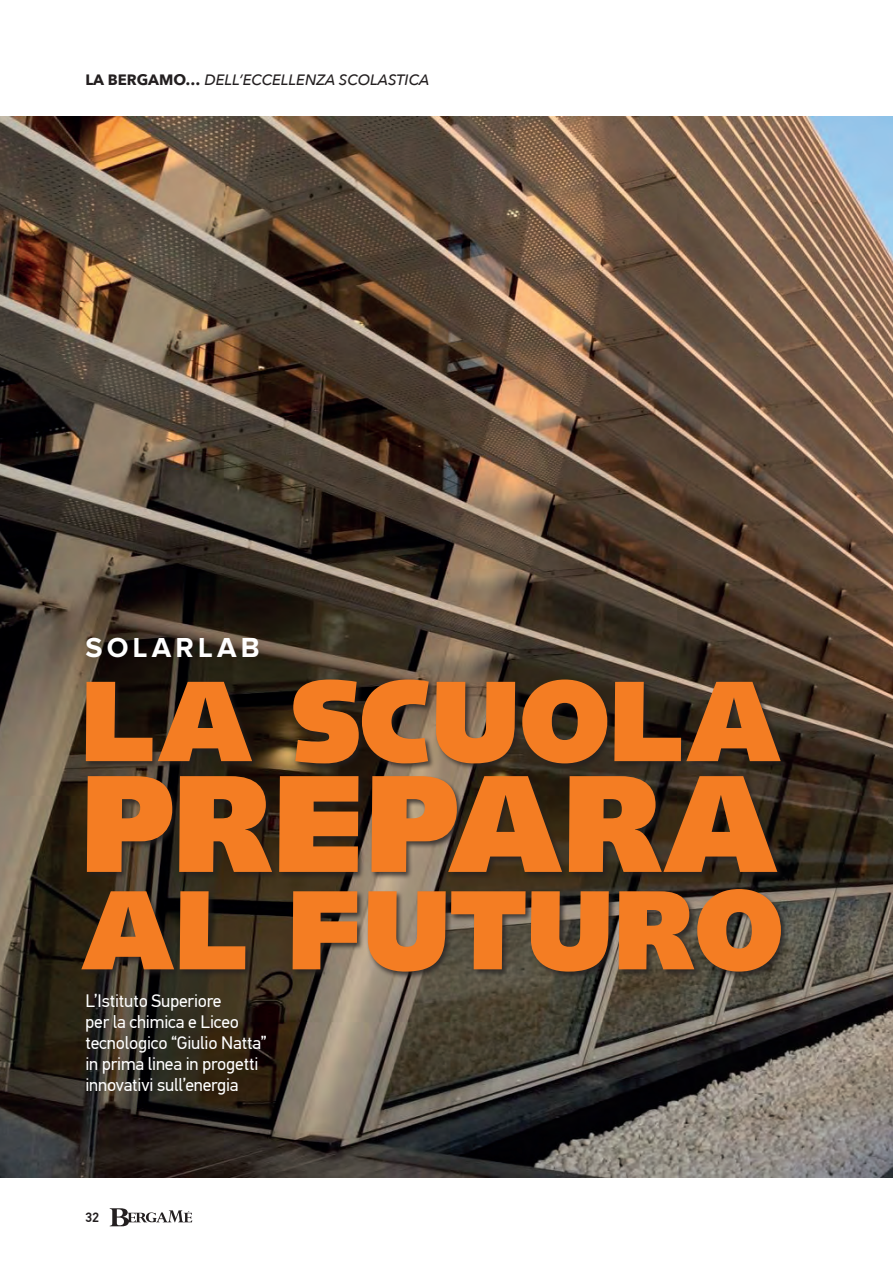
<style>
.page{position:relative;width:893px;height:1263px;background:#fff}
.page>*{position:absolute;margin:0;border:0;box-sizing:border-box;transform-origin:0 0}
.t1{font:900 138.45px "Syntax";color:#f47d23}
.t2{font:900 114.6px "Syntax";color:#f47d23}
.t3{font:900 112.8px "Syntax";color:#f47d23}
.t4{font:700 28.5px "Proxima Nova";letter-spacing:.15em;color:#fff}
.t5{font:18px/21px "PF Din Text Pro";letter-spacing:-.01em;color:#fff}
.t6{font:italic 500 15px "Avenir Next";color:#231f20}
.t7{font:500 13.5px "PF Din Text Pro";color:#231f20}
.s1{font-weight:700;font-style:normal}
</style>
<div class="page">
<img style="left:0;top:117px;width:893px;height:1061px">
<div style="left:80px;top:678px;width:708px;height:301px;background:#231f20;opacity:.75"></div>
<svg style="left:110px;top:1208px;width:82px;height:18px"></svg>
<p class="t6" style="left:85px;top:67px;width:345px"><span class="s1">LA BERGAMO…</span> DELL’ECCELLENZA SCOLASTICA</p>
<h3 class="t4" style="left:85px;top:635px;width:176px">SOLARLAB</h3>
<h2 class="t2" style="left:81px;top:653px;width:702px">LA SCUOLA</h2>
<h1 class="t1" style="left:81px;top:741px;width:699px">PREPARA</h1>
<h3 class="t3" style="left:81px;top:863px;width:704px">AL FUTURO</h3>
<p class="t5" style="left:85px;top:990px;width:183px">L’Istituto Superiore<br>per la chimica e Liceo tecnologico “Giulio Natta” in prima linea in progetti innovativi sull’energia</p>
<p class="t7" style="left:85px;top:1209px;width:16px">32</p>
</div>
